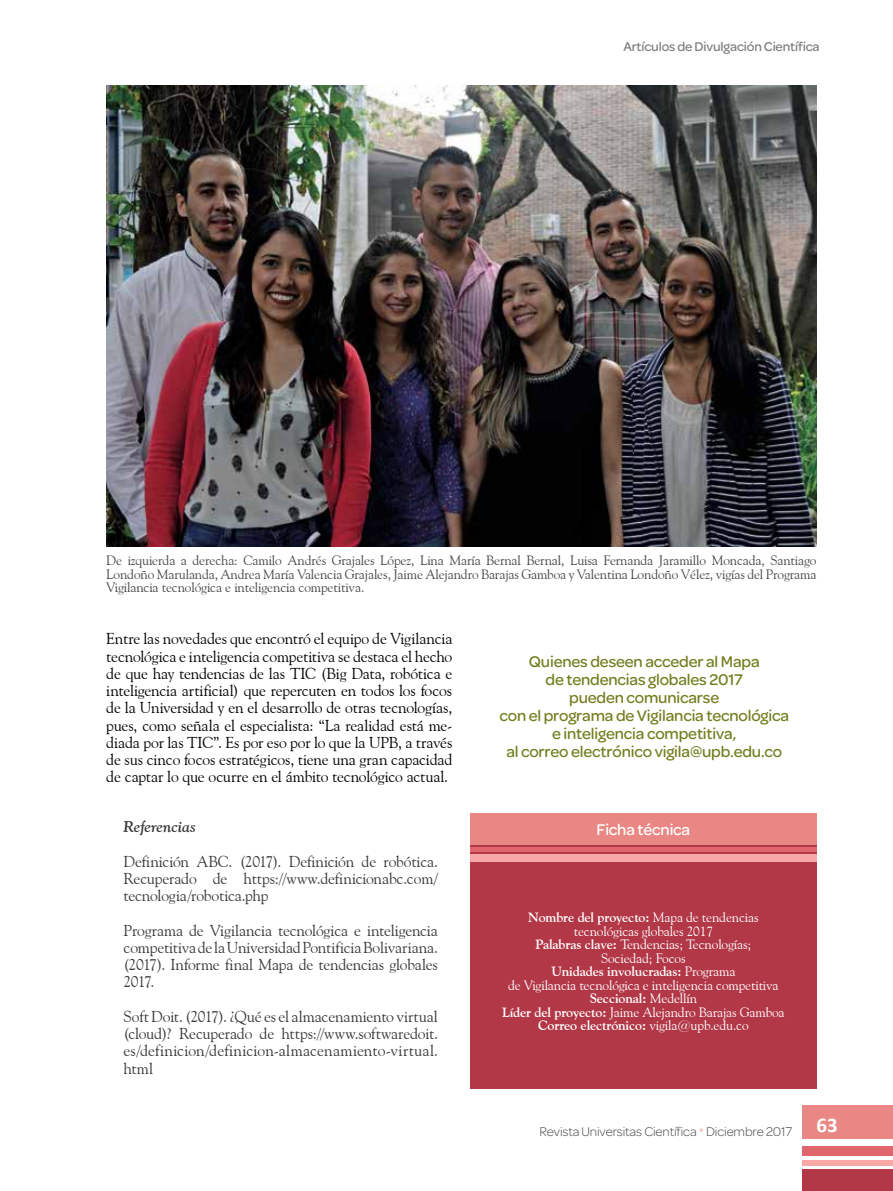
<style>
.page{position:relative;width:893px;height:1191px;background:#fff}
.page>*{position:absolute;margin:0;border:0;box-sizing:border-box;transform-origin:0 0}
.t1{font:500 16.5px/18px "Omnes";letter-spacing:-.01em;color:#737e1f;text-align:center}
.t2{font:500 16.5px "Omnes";letter-spacing:-.01em;color:#fff}
.t3{font:15.75px/17.2px "Goudy Old Style BT";letter-spacing:-.015em;color:#000;text-align:justify}
.t4{font:15.75px/17.2px "Goudy Old Style BT";letter-spacing:-.005em;color:#383838;text-align:justify}
.t5{font:italic 700 15.75px "Goudy Old Style BT";letter-spacing:.005em;color:#383838}
.t6{font:13.5px/13.5px "Goudy Old Style BT";letter-spacing:-.01em;color:#fff;text-align:center}
.t7{font:13.5px/13.5px "Goudy Old Style BT";letter-spacing:-.01em;color:#464646;text-align:justify}
.t8{font:300 13.5px "Omnes";letter-spacing:-.01em;color:#464646}
.t9{font:500 13.5px "Omnes";letter-spacing:-.01em;color:#7c7c7c}
.s1{font-weight:700}
.s2{color:#ea928d}
</style>
<div class="page">
<div style="left:802px;top:1146px;width:91px;height:10px;background:#de666c"></div>
<div style="left:802px;top:1169px;width:91px;height:22px;background:#b23848"></div>
<div style="left:802px;top:1160px;width:91px;height:5px;background:#f9a6a7"></div>
<div style="left:802px;top:1105px;width:91px;height:34px;background:#e98784"></div>
<div style="left:470px;top:830px;width:346px;height:259px;background:#b23848"></div>
<div style="left:470px;top:854px;width:346px;height:7px;background:#f9a6a7"></div>
<div style="left:470px;top:813px;width:346px;height:31px;background:#e98784"></div>
<hr style="left:470px;top:847px;width:346px;height:4px;background:#de666c">
<img style="left:106px;top:85px;width:710px;height:461px">
<p class="t9" style="left:623px;top:39px;width:198px">Artículos de Divulgación Científica</p>
<p class="t7" style="left:106px;top:553px;width:712px">De izquierda a derecha: Camilo Andrés Grajales López, Lina María Bernal Bernal, Luisa Fernanda Jaramillo Moncada, Santiago Londoño Marulanda, Andrea María Valencia Grajales, Jaime Alejandro Barajas Gamboa y Valentina Londoño Vélez, vigías del Programa Vigilancia tecnológica e inteligencia competitiva.</p>
<p class="t3" style="left:106px;top:630px;width:348px">Entre las novedades que encontró el equipo de Vigilancia tecnológica e inteligencia competitiva se destaca el hecho de que hay tendencias de las TIC (Big Data, robótica e inteligencia artificial) que repercuten en todos los focos de la Universidad y en el desarrollo de otras tecnologías, pues, como señala el especialista: “La realidad está me&shy;diada por las TIC”. Es por eso por lo que la UPB, a través de sus cinco focos estratégicos, tiene una gran capacidad de captar lo que ocurre en el ámbito tecnológico actual.</p>
<p class="t5" style="left:123px;top:817px;width:74px">Referencias</p>
<p class="t4" style="left:123px;top:852px;width:316px">Definición ABC. (2017). Definición de robótica.<br>Recuperado de https://www.definicionabc.com/ tecnologia/robotica.php</p>
<p class="t4" style="left:123px;top:921px;width:316px">Programa de Vigilancia tecnológica e inteligencia competitiva de la Universidad Pontificia Bolivariana. (2017). Informe final Mapa de tendencias globales 2017.</p>
<p class="t4" style="left:123px;top:1007px;width:316px">Soft Doit. (2017). ¿Qué es el almacenamiento virtual (cloud)? Recuperado de https://www.softwaredoit. es/definicion/definicion-almacenamiento-virtual. html</p>
<p class="t1" style="left:499px;top:652px;width:291px">Quienes deseen acceder al Mapa<br>de tendencias globales 2017<br>pueden comunicarse<br>con el programa de Vigilancia tecnológica e inteligencia competitiva,<br>al correo electrónico vigila@upb.edu.co</p>
<p class="t2" style="left:596px;top:820px;width:95px">Ficha técnica</p>
<p class="t6" style="left:502px;top:910px;width:284px"><span class="s1">Nombre del proyecto:</span> Mapa de tendencias tecnológicas globales 2017<br><span class="s1">Palabras clave:</span> Tendencias; Tecnologías;<br>Sociedad; Focos<br><span class="s1">Unidades involucradas:</span> Programa<br>de Vigilancia tecnológica e inteligencia competitiva <span class="s1">Seccional:</span> Medellín<br><span class="s1">Líder del proyecto:</span> Jaime Alejandro Barajas Gamboa <span class="s1">Correo electrónico:</span> vigila@upb.edu.co</p>
<p class="t8" style="left:539px;top:1123px;width:300px">Revista Universitas Científica <span class="s2">*</span> Diciembre 2017 <sup>63</sup></p>
</div>
